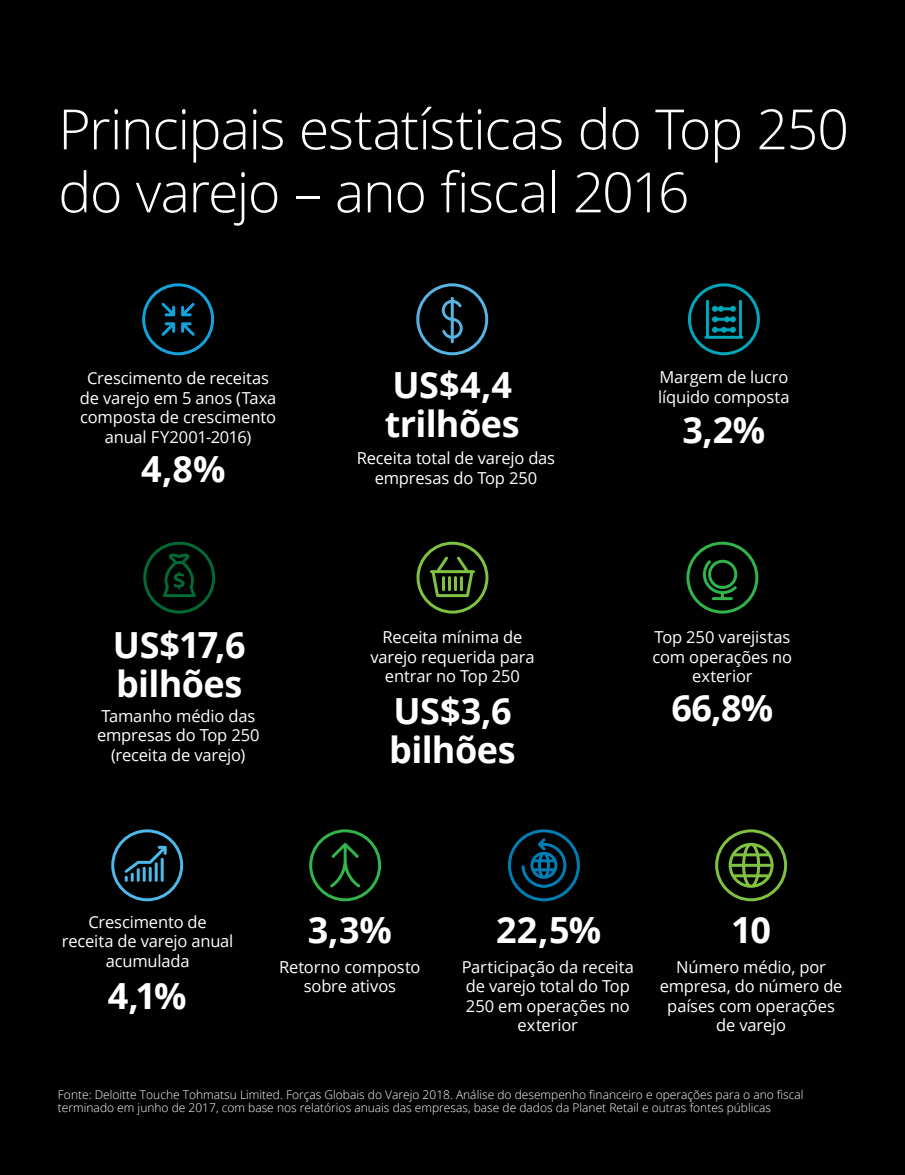
<style>
.page{position:relative;width:905px;height:1175px;background:#fff}
.page>*{position:absolute;margin:0;border:0;box-sizing:border-box;transform-origin:0 0}
.Story_heading_light{font:300 55.5px/63px "Open Sans";letter-spacing:-.025em;color:#fff}
.t1{font:700 36px/39px "Open Sans";letter-spacing:-.015em;color:#fff}
.t2{font:16.5px/19.5px "Open Sans";letter-spacing:-.01em;color:#fff;text-align:center}
.Footer_copy{font:300 12px/13.5px "Open Sans";color:#fff}
</style>
<div class="page">
<div style="left:0;top:0;width:904px;height:1174px;background:#010101"></div>
<svg style="left:111px;top:829px;width:72px;height:72px"></svg>
<svg style="left:688px;top:283px;width:71px;height:72px"></svg>
<svg style="left:715px;top:829px;width:72px;height:72px"></svg>
<svg style="left:686px;top:541px;width:72px;height:72px"></svg>
<svg style="left:142px;top:283px;width:72px;height:72px"></svg>
<svg style="left:416px;top:283px;width:72px;height:72px"></svg>
<svg style="left:508px;top:829px;width:72px;height:72px"></svg>
<svg style="left:309px;top:829px;width:72px;height:72px"></svg>
<svg style="left:143px;top:541px;width:72px;height:72px"></svg>
<svg style="left:416px;top:541px;width:72px;height:72px"></svg>
<p class="Story_heading_light" style="left:58px;top:96px;width:792px">Principais estatísticas do Top 250 do varejo – ano fiscal 2016</p>
<p class="t2" style="left:80px;top:368px;width:198px">Crescimento de receitas de varejo em 5 anos (Taxa composta de crescimento anual FY2001-2016)</p>
<p class="t1" style="left:141px;top:448px;width:86px">4,8%</p>
<p class="t1" style="left:113px;top:624px;width:134px">US$17,6 bilhões</p>
<p class="t2" style="left:97px;top:705px;width:164px">Tamanho médio das empresas do Top 250 (receita de varejo)</p>
<p class="t1" style="left:385px;top:365px;width:136px">US$4,4 trilhões</p>
<p class="t2" style="left:357px;top:448px;width:200px">Receita total de varejo das empresas do Top 250</p>
<p class="t2" style="left:370px;top:627px;width:165px">Receita mínima de varejo requerida para entrar no Top 250</p>
<p class="t1" style="left:389px;top:690px;width:128px">US$3,6 bilhões</p>
<p class="t2" style="left:658px;top:367px;width:133px;text-align:left">Margem de lucro líquido composta</p>
<p class="t1" style="left:682px;top:409px;width:84px">3,2%</p>
<p class="t2" style="left:652px;top:627px;width:141px">Top 250 varejistas com operações no exterior</p>
<p class="t1" style="left:671px;top:687px;width:104px">66,8%</p>
<p class="t2" style="left:62px;top:911px;width:173px">Crescimento de receita de varejo anual acumulada</p>
<p class="t1" style="left:108px;top:975px;width:80px">4,1%</p>
<p class="t1" style="left:308px;top:909px;width:86px">3,3%</p>
<p class="t2" style="left:279px;top:956px;width:143px">Retorno composto sobre ativos</p>
<p class="t1" style="left:496px;top:909px;width:107px">22,5%</p>
<p class="t1" style="left:731px;top:909px;width:41px">10</p>
<p class="t2" style="left:461px;top:956px;width:174px">Participação da receita de varejo total do Top<br>250 em operações no exterior</p>
<p class="t2" style="left:659px;top:956px;width:184px">Número médio, por empresa, do número de países com operações de varejo</p>
<p class="Footer_copy" style="left:58px;top:1087px;width:747px">Fonte: Deloitte Touche Tohmatsu Limited. Forças Globais do Varejo 2018. Análise do desempenho financeiro e operações para o ano fiscal terminado em junho de 2017, com base nos relatórios anuais das empresas, base de dados da Planet Retail e outras fontes públicas</p>
</div>
